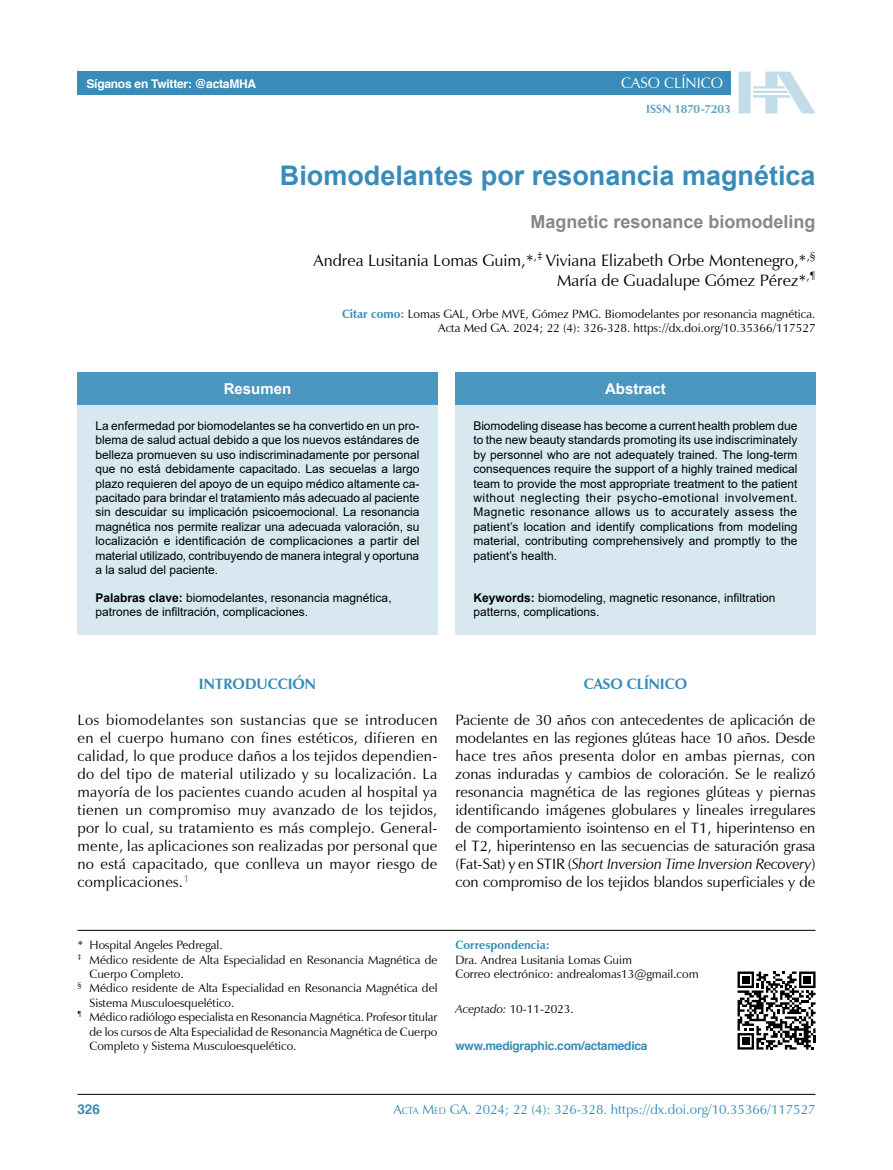
<style>
.page{position:relative;width:893px;height:1170px;background:#fff}
.page>*{position:absolute;margin:0;border:0;box-sizing:border-box;transform-origin:0 0}
.t1{font:700 27px "Arial";color:#378cb9}
.t2{font:700 18px "Arial";color:#878787}
.t3{font:16.5px/19.8px "Zapf Humanist 601 BT";color:#000;text-align:right}
.t4{font:15px/18px "Zapf Humanist 601 BT";letter-spacing:.01em;color:#000;text-align:justify}
.t5{font:700 15px "Zapf Humanist 601 BT";color:#378cb9}
.t6{font:700 15px "Arial";color:#fff}
.t7{font:15px "Zapf Humanist 601 BT";color:#fff}
.t8{font:13.5px "Zapf Humanist 601 BT";color:#378cb9}
.t9{font:700 13.5px "Helvetica";color:#378cb9}
.t10{font:12px/14.4px "Arial";color:#000;text-align:justify}
.t11{font:12px/14.4px "Zapf Humanist 601 BT";color:#000}
.t12{font:700 12px "Helvetica";letter-spacing:-.02em;color:#378cb9}
.t13{font:700 12px "Helvetica";letter-spacing:-.02em;color:#fff}
.t14{font:700 12px "Zapf Humanist 601 BT";color:#378cb9}
.t15{font:700 12px "Zapf Humanist 601 BT";letter-spacing:.01em;color:#5fa3c7}
.s1{font-weight:700;color:#378cb9}
.s2{font-weight:700}
.s3{font-style:italic}
.s4{font-style:inherit}
.s5{font-size:9.45px}
</style>
<div class="page">
<div style="left:77px;top:72px;width:654px;height:23px;background:#378cb9"></div>
<hr style="left:77px;top:1093px;width:738px;height:1px;background:#000">
<div style="left:738px;top:72px;width:13px;height:41px;background:#c3dcea"></div>
<svg style="left:753px;top:72px;width:62px;height:41px"></svg>
<div style="left:77px;top:373px;width:360px;height:261px;background:#d7e8f1"></div>
<div style="left:77px;top:373px;width:360px;height:32px;background:#4b97c0"></div>
<div style="left:455px;top:373px;width:360px;height:261px;background:#d7e8f1"></div>
<div style="left:455px;top:373px;width:360px;height:32px;background:#4b97c0"></div>
<hr style="left:77px;top:929px;width:738px;height:1px;background:#000">
<svg style="left:737px;top:971px;width:78px;height:78px"></svg>
<p class="t13" style="left:86px;top:74px;width:171px">Síganos en Twitter: @actaMHA</p>
<p class="t7" style="left:621px;top:74px;width:103px">CASO CLÍNICO</p>
<p class="t15" style="left:646px;top:102px;width:86px">ISSN 1870-7203</p>
<h1 class="t1" style="left:280px;top:156px;width:537px">Biomodelantes por resonancia magnética</h1>
<h2 class="t2" style="left:530px;top:209px;width:287px">Magnetic resonance biomodeling</h2>
<h3 class="t3" style="left:313px;top:250px;width:504px">Andrea Lusitania Lomas Guim,*<sup>,‡</sup> Viviana Elizabeth Orbe Montenegro,*<sup>,§<br></sup>María de Guadalupe Gómez Pérez*<sup>,¶</sup></h3>
<p class="t11" style="left:342px;top:306px;width:475px;text-align:right"><span class="s1">Citar como:</span> Lomas GAL, Orbe MVE, Gómez PMG. Biomodelantes por resonancia magnética.<br>Acta Med GA. 2024; 22 (4): 326-328. https://dx.doi.org/10.35366/117527</p>
<p class="t6" style="left:224px;top:378px;width:69px">Resumen</p>
<p class="t10" style="left:95px;top:418px;width:325px">La enfermedad por biomodelantes se ha convertido en un pro&shy;blema de salud actual debido a que los nuevos estándares de belleza promueven su uso indiscriminadamente por personal que no está debidamente capacitado. Las secuelas a largo plazo requieren del apoyo de un equipo médico altamente ca&shy;pacitado para brindar el tratamiento más adecuado al paciente sin descuidar su implicación psicoemocional. La resonancia magnética nos permite realizar una adecuada valoración, su localización e identificación de complicaciones a partir del material utilizado, contribuyendo de manera integral y oportuna a la salud del paciente.</p>
<p class="t10" style="left:95px;top:590px;width:298px"><span class="s2">Palabras clave:</span> biomodelantes, resonancia magnética, patrones de infiltración, complicaciones.</p>
<p class="t6" style="left:605px;top:378px;width:62px">Abstract</p>
<p class="t10" style="left:473px;top:418px;width:326px">Biomodeling disease has become a current health problem due to the new beauty standards promoting its use indiscriminately by personnel who are not adequately trained. The long-term consequences require the support of a highly trained medical team to provide the most appropriate treatment to the patient without neglecting their psycho-emotional involvement.<br>Magnetic resonance allows us to accurately assess the patient’s location and identify complications from modeling material, contributing comprehensively and promptly to the patient’s health.</p>
<p class="t10" style="left:473px;top:590px;width:304px"><span class="s2">Keywords:</span> biomodeling, magnetic resonance, infiltration patterns, complications.</p>
<p class="t5" style="left:199px;top:674px;width:119px">INTRODUCCIÓN</p>
<p class="t4" style="left:77px;top:710px;width:362px">Los biomodelantes son sustancias que se introducen en el cuerpo humano con fines estéticos, difieren en calidad, lo que produce daños a los tejidos dependien&shy;do del tipo de material utilizado y su localización. La mayoría de los pacientes cuando acuden al hospital ya tienen un compromiso muy avanzado de los tejidos, por lo cual, su tratamiento es más complejo. General&shy;mente, las aplicaciones son realizadas por personal que no está capacitado, que conlleva un mayor riesgo de complicaciones.<sup>1</sup></p>
<p class="t5" style="left:584px;top:674px;width:105px">CASO CLÍNICO</p>
<p class="t4" style="left:455px;top:710px;width:362px">Paciente de 30 años con antecedentes de aplicación de modelantes en las regiones glúteas hace 10 años. Desde hace tres años presenta dolor en ambas piernas, con zonas induradas y cambios de coloración. Se le realizó resonancia magnética de las regiones glúteas y piernas identificando imágenes globulares y lineales irregulares de comportamiento isointenso en el T1, hiperintenso en el T2, hiperintenso en las secuencias de saturación grasa (Fat-Sat) y en STIR (<span class="s3">Short Inversion Time Inversion Recovery</span>) con compromiso de los tejidos blandos superficiales y de</p>
<p class="t11" style="left:78px;top:937px;width:147px">* Hospital Angeles Pedregal.</p>
<p class="t11" style="left:78px;top:952px;width:362px"><sup>‡</sup> Médico residente de Alta Especialidad en Resonancia Magnética de</p>
<p class="t11" style="left:90px;top:966px;width:96px">Cuerpo Completo.</p>
<p class="t11" style="left:78px;top:980px;width:361px"><sup>§</sup> Médico residente de Alta Especialidad en Resonancia Magnética del</p>
<p class="t11" style="left:90px;top:995px;width:146px">Sistema Musculoesquelético.</p>
<p class="t11" style="left:78px;top:1009px;width:361px"><sup>¶</sup> Médico radiólogo especialista en Resonancia Magnética. Profesor titular</p>
<p class="t11" style="left:90px;top:1024px;width:349px">de los cursos de Alta Especialidad de Resonancia Magnética de Cuerpo</p>
<p class="t11" style="left:90px;top:1038px;width:209px">Completo y Sistema Musculoesquelético.</p>
<p class="t14" style="left:455px;top:937px;width:96px">Correspondencia:</p>
<p class="t11" style="left:455px;top:952px;width:245px">Dra. Andrea Lusitania Lomas Guim<br>Correo electrónico: andrealomas13@gmail.com</p>
<p class="t11" style="left:455px;top:1001px;width:120px"><span class="s3">Aceptado:</span> 10-11-2023.</p>
<p class="t12" style="left:455px;top:1035px;width:194px">www.medigraphic.com/actamedica</p>
<p class="t9" style="left:77px;top:1097px;width:24px">326</p>
<p class="t8" style="left:394px;top:1101px;width:423px"><span class="s4">A</span><span class="s5">CTA</span> <span class="s4">M</span><span class="s5">ED</span> <span class="s4">GA. 2024; 22 (4): 326-328.</span> https://dx.doi.org/10.35366/117527</p>
</div>
